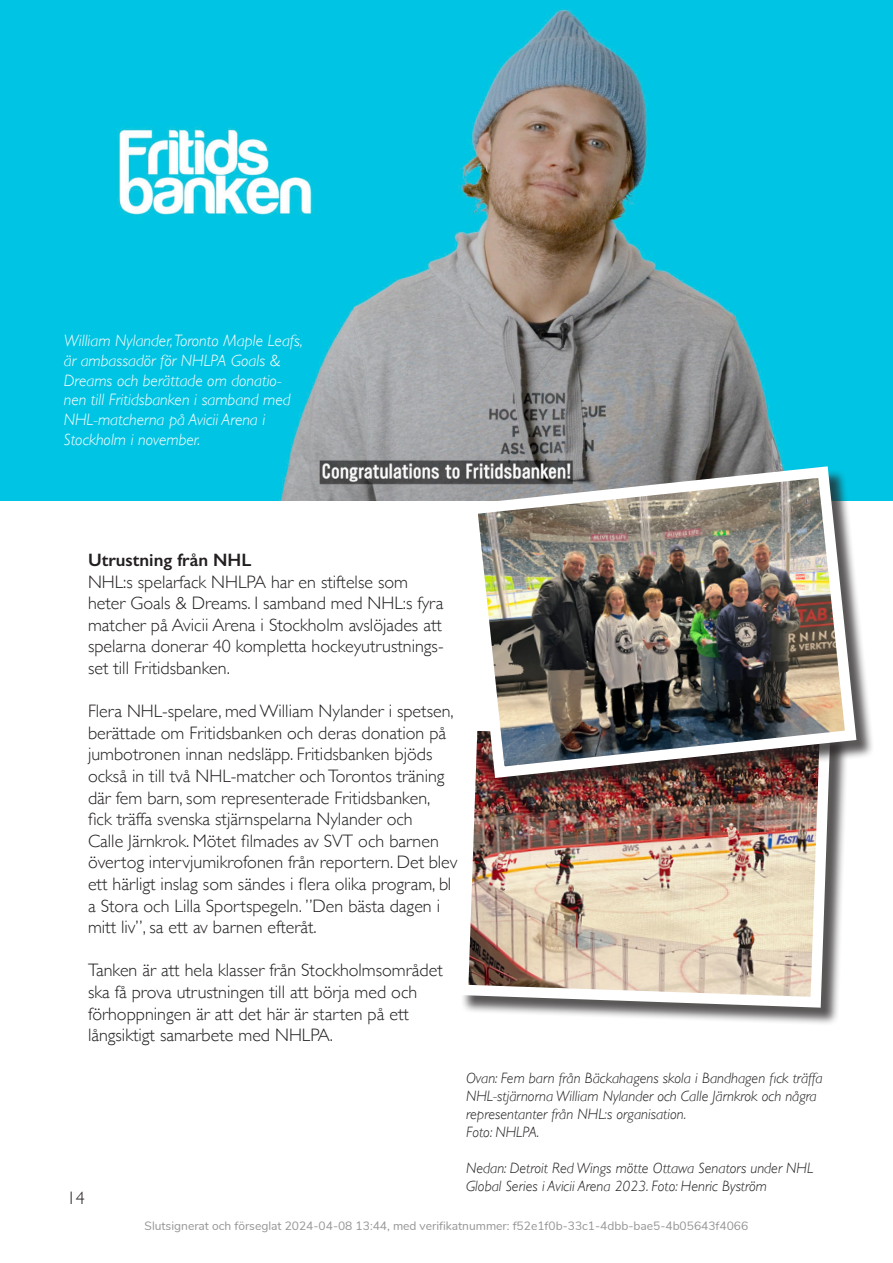
<style>
.page{position:relative;width:893px;height:1263px;background:#fff}
.page>*{position:absolute;margin:0;border:0;box-sizing:border-box;transform-origin:0 0}
.t1{font:300 18px/21.6px "Gill Sans";color:#231f20}
.t2{font:600 18px "Gill Sans";color:#231f20}
.t3{font:italic 300 16.5px/19.8px "Gill Sans";color:#fff}
.t4{font:italic 300 15px/18px "Gill Sans";color:#231f20}
.t5{font:12px "Nunito";color:#959595}
</style>
<div class="page">
<img style="left:0;top:0;width:893px;height:501px">
<div style="left:460px;top:723px;width:389px;height:303px;background:#231f20;opacity:.75"></div>
<img style="left:460px;top:723px;width:376px;height:290px">
<div style="left:469px;top:469px;width:406px;height:327px;background:#231f20;opacity:.75"></div>
<img style="left:461px;top:461px;width:401px;height:323px">
<p class="t3" style="left:64px;top:331px;width:241px">William Nylander, Toronto Maple Leafs, är ambassadör för NHLPA Goals &amp;<br>Dreams och berättade om donatio&shy;nen till Fritidsbanken i samband med<br>NHL-matcherna på Avicii Arena i<br>Stockholm i november.</p>
<p class="t2" style="left:88px;top:549px;width:165px">Utrustning från NHL</p>
<p class="t1" style="left:88px;top:570px;width:357px">NHL:s spelarfack NHLPA har en stiftelse som heter Goals &amp; Dreams. I samband med NHL:s fyra matcher på Avicii Arena i Stockholm avslöjades att spelarna donerar 40 kompletta hockeyutrustnings&shy;set till Fritidsbanken.</p>
<p class="t1" style="left:88px;top:699px;width:371px">Flera NHL-spelare, med William Nylander i spetsen, berättade om Fritidsbanken och deras donation på jumbotronen innan nedsläpp. Fritidsbanken bjöds också in till två NHL-matcher och Torontos träning där fem barn, som representerade Fritidsbanken, fick träffa svenska stjärnspelarna Nylander och<br>Calle Järnkrok. Mötet filmades av SVT och barnen övertog intervjumikrofonen från reportern. Det blev ett härligt inslag som sändes i flera olika program, bl a Stora och Lilla Sportspegeln. ”Den bästa dagen i mitt liv”, sa ett av barnen efteråt.</p>
<p class="t1" style="left:88px;top:959px;width:356px">Tanken är att hela klasser från Stockholmsområdet ska få prova utrustningen till att börja med och förhoppningen är att det här är starten på ett långsiktigt samarbete med NHLPA.</p>
<p class="t1" style="left:67px;top:1186px;width:19px">14</p>
<p class="t4" style="left:466px;top:1069px;width:358px">Ovan: Fem barn från Bäckahagens skola i Bandhagen fick träffa NHL-stjärnorna William Nylander och Calle Järnkrok och några representanter från NHL:s organisation.<br>Foto: NHLPA.</p>
<p class="t4" style="left:466px;top:1159px;width:349px">Nedan: Detroit Red Wings mötte Ottawa Senators under NHL<br>Global Series i Avicii Arena 2023. Foto: Henric Byström</p>
<p class="t5" style="left:145px;top:1218px;width:605px">Slutsignerat och förseglat 2024-04-08 13:44, med verifikatnummer: f52e1f0b-33c1-4dbb-bae5-4b05643f4066</p>
</div>
